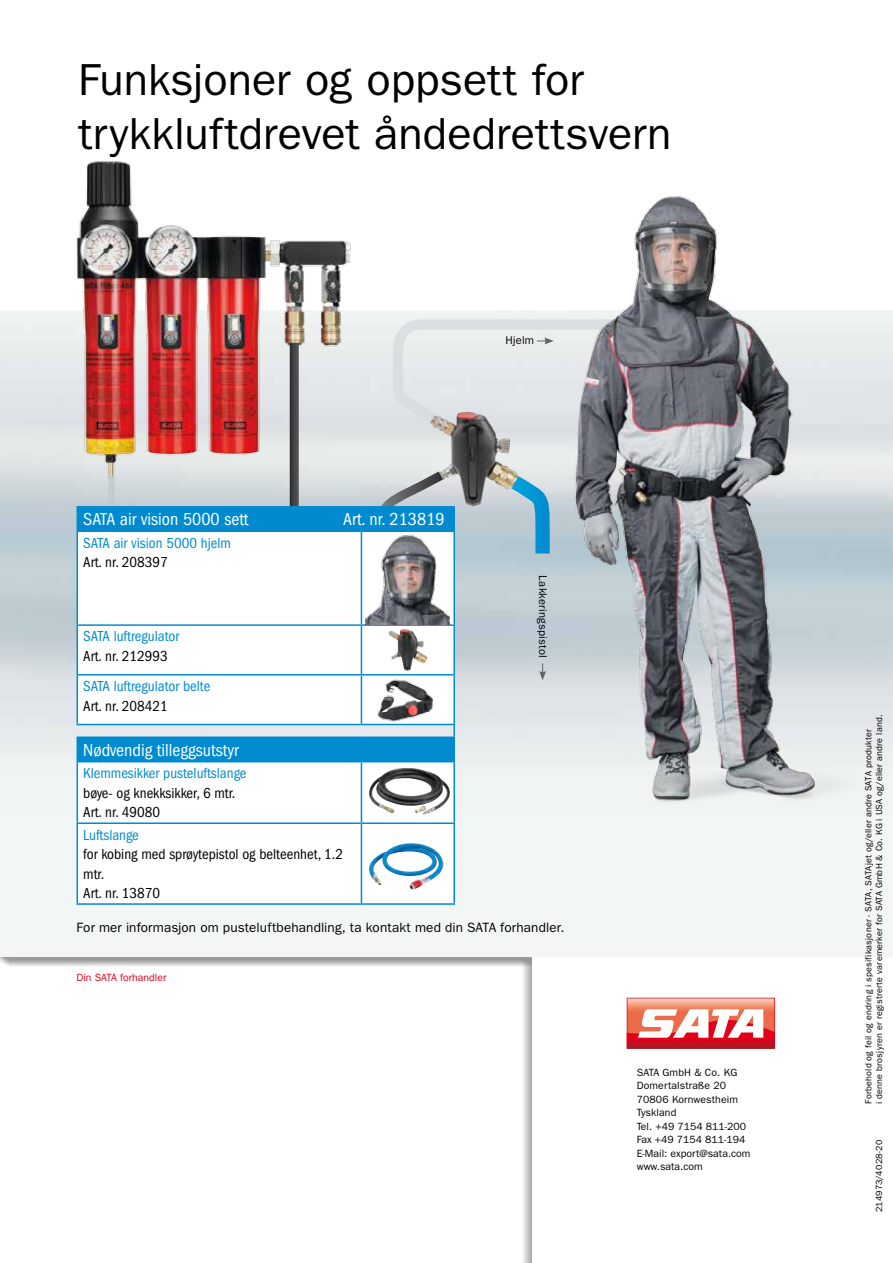
<style>
.page{position:relative;width:893px;height:1263px;background:#fff}
.page>*{position:absolute;margin:0;border:0;box-sizing:border-box;transform-origin:0 0}
.t1{font:45px/54px "ITC Franklin Gothic Std";color:#000}
.t2{font:condensed 18px "ITC Franklin Gothic Std";color:#fff}
.t3{font:condensed 15px/19.5px "ITC Franklin Gothic Std";color:#000}
.t4{font:condensed 15px "ITC Franklin Gothic Std";color:#008bd0}
.t5{font:13.5px "ITC Franklin Gothic Std";letter-spacing:.01em;color:#000}
.t6{font:11.25px "ITC Franklin Gothic Std";letter-spacing:.015em;color:#000}
.t7{font:10.5px/13.5px "ITC Franklin Gothic Std";color:#000}
.t8{font:10.5px "ITC Franklin Gothic Std";color:#e2001a}
.t9{font:9px/10.8px "ITC Franklin Gothic Std";letter-spacing:.02em;color:#000}
</style>
<div class="page">
<img style="left:0;top:310px;width:893px;height:647px">
<img style="left:453px;top:424px;width:77px;height:105px">
<svg style="left:627px;top:998px;width:148px;height:51px"></svg>
<div style="left:0;top:946px;width:543px;height:317px;background:#000;opacity:.8"></div>
<img style="left:77px;top:161px;width:280px;height:316px">
<img style="left:552px;top:196px;width:341px;height:651px">
<svg style="left:496px;top:463px;width:67px;height:105px;background:#a3c4d2"></svg>
<svg style="left:383px;top:314px;width:279px;height:110px;background:#bfc0c5"></svg>
<svg style="left:539px;top:663px;width:7px;height:17px"></svg>
<svg style="left:285px;top:334px;width:168px;height:172px;background:#d6d9db"></svg>
<div style="left:108px;top:476px;width:6px;height:218px;background:#bfc8ce"></div>
<div style="left:77px;top:507px;width:377px;height:24px;background:#008bd0"></div>
<svg style="left:77px;top:532px;width:376px;height:371px"></svg>
<div style="left:77px;top:737px;width:377px;height:25px;background:#008bd0"></div>
<hr style="left:77px;top:506px;width:284px;height:1px;background:#008bd0">
<hr style="left:361px;top:506px;width:94px;height:1px;background:#008bd0">
<hr style="left:453px;top:507px;width:2px;height:23px;background:#008bd0">
<hr style="left:77px;top:530px;width:284px;height:2px;background:#008bd0">
<hr style="left:77px;top:532px;width:1px;height:92px;background:#008bd0">
<hr style="left:361px;top:530px;width:94px;height:2px;background:#008bd0">
<hr style="left:361px;top:532px;width:1px;height:92px;background:#008bd0">
<hr style="left:453px;top:532px;width:2px;height:92px;background:#008bd0">
<hr style="left:77px;top:624px;width:284px;height:2px;background:#008bd0">
<hr style="left:77px;top:626px;width:1px;height:48px;background:#008bd0">
<hr style="left:361px;top:624px;width:94px;height:2px;background:#008bd0">
<hr style="left:361px;top:626px;width:1px;height:48px;background:#008bd0">
<hr style="left:453px;top:626px;width:2px;height:48px;background:#008bd0">
<hr style="left:77px;top:675px;width:1px;height:49px;background:#008bd0">
<hr style="left:361px;top:675px;width:1px;height:49px;background:#008bd0">
<hr style="left:453px;top:675px;width:2px;height:49px;background:#008bd0">
<hr style="left:77px;top:674px;width:284px;height:1px;background:#008bd0">
<hr style="left:361px;top:674px;width:94px;height:1px;background:#008bd0">
<hr style="left:77px;top:724px;width:284px;height:1px;background:#008bd0">
<hr style="left:361px;top:724px;width:94px;height:1px;background:#008bd0">
<svg style="left:453px;top:725px;width:2px;height:11px"></svg>
<hr style="left:77px;top:736px;width:284px;height:2px;background:#008bd0">
<hr style="left:361px;top:736px;width:94px;height:2px;background:#008bd0">
<hr style="left:453px;top:738px;width:2px;height:23px;background:#008bd0">
<hr style="left:77px;top:762px;width:1px;height:60px;background:#008bd0">
<hr style="left:361px;top:761px;width:94px;height:1px;background:#008bd0">
<hr style="left:361px;top:762px;width:1px;height:60px;background:#008bd0">
<hr style="left:453px;top:762px;width:2px;height:60px;background:#008bd0">
<hr style="left:77px;top:822px;width:284px;height:2px;background:#008bd0">
<hr style="left:77px;top:824px;width:1px;height:79px;background:#008bd0">
<hr style="left:361px;top:822px;width:94px;height:2px;background:#008bd0">
<hr style="left:361px;top:824px;width:1px;height:79px;background:#008bd0">
<hr style="left:453px;top:824px;width:2px;height:79px;background:#008bd0">
<hr style="left:77px;top:903px;width:284px;height:2px;background:#008bd0">
<hr style="left:361px;top:903px;width:94px;height:2px;background:#008bd0">
<img style="left:366px;top:532px;width:84px;height:92px">
<img style="left:388px;top:629px;width:39px;height:42px">
<img style="left:371px;top:675px;width:74px;height:49px">
<img style="left:369px;top:768px;width:81px;height:47px">
<img style="left:369px;top:843px;width:75px;height:46px">
<h1 class="t1" style="left:78px;top:53px;width:595px">Funksjoner og oppsett for trykkluftdrevet åndedrettsvern</h1>
<p class="t6" style="left:506px;top:334px;width:30px">Hjelm</p>
<h2 class="t2" style="left:83px;top:509px;width:167px">SATA air vision 5000 sett</h2>
<h2 class="t2" style="left:343px;top:509px;width:103px">Art. nr. 213819</h2>
<h3 class="t4" style="left:83px;top:534px;width:149px">SATA air vision 5000 hjelm</h3>
<h3 class="t3" style="left:83px;top:552px;width:86px">Art. nr. 208397</h3>
<h3 class="t4" style="left:83px;top:628px;width:98px">SATA luftregulator</h3>
<h3 class="t3" style="left:83px;top:646px;width:86px">Art. nr. 212993</h3>
<h3 class="t4" style="left:83px;top:678px;width:129px">SATA luftregulator belte</h3>
<h3 class="t3" style="left:83px;top:696px;width:86px">Art. nr. 208421</h3>
<h2 class="t2" style="left:83px;top:739px;width:157px">Nødvendig tilleggsutstyr</h2>
<h3 class="t4" style="left:83px;top:765px;width:165px">Klemmesikker pusteluftslange</h3>
<h3 class="t3" style="left:83px;top:783px;width:154px">bøye- og knekksikker, 6 mtr.<br>Art. nr. 49080</h3>
<h3 class="t4" style="left:83px;top:826px;width:57px">Luftslange</h3>
<h3 class="t3" style="left:83px;top:844px;width:261px">for kobing med sprøytepistol og belteenhet, 1.2 mtr.<br>Art. nr. 13870</h3>
<p class="t6" style="left:550px;top:575px;width:84px;rotate:90deg">Lakkeringspistol</p>
<h3 class="t5" style="left:77px;top:920px;width:489px">For mer informasjon om pusteluftbehandling, ta kontakt med din SATA forhandler.</h3>
<p class="t8" style="left:77px;top:971px;width:91px">Din SATA forhandler</p>
<p class="t7" style="left:637px;top:1065px;width:115px">SATA GmbH &amp; Co. KG<br>Domertalstraße 20<br>70806 Kornwestheim<br>Tyskland<br>Tel. +49 7154 811-200<br>Fax +49 7154 811-194<br>E-Mail: export@sata.com www.sata.com</p>
<p class="t9" style="left:863px;top:1104px;width:391px;rotate:-90deg">Forbehold og feil og endring i spesifikasjoner - SATA, SATAjet og/eller andre SATA produkter<br>i denne brosjyren er registrerte varemerker for SATA GmbH &amp; Co. KG i USA og/eller andre land.</p>
<p class="t9" style="left:874px;top:1212px;width:74px;rotate:-90deg">214973/4028-20</p>
</div>
